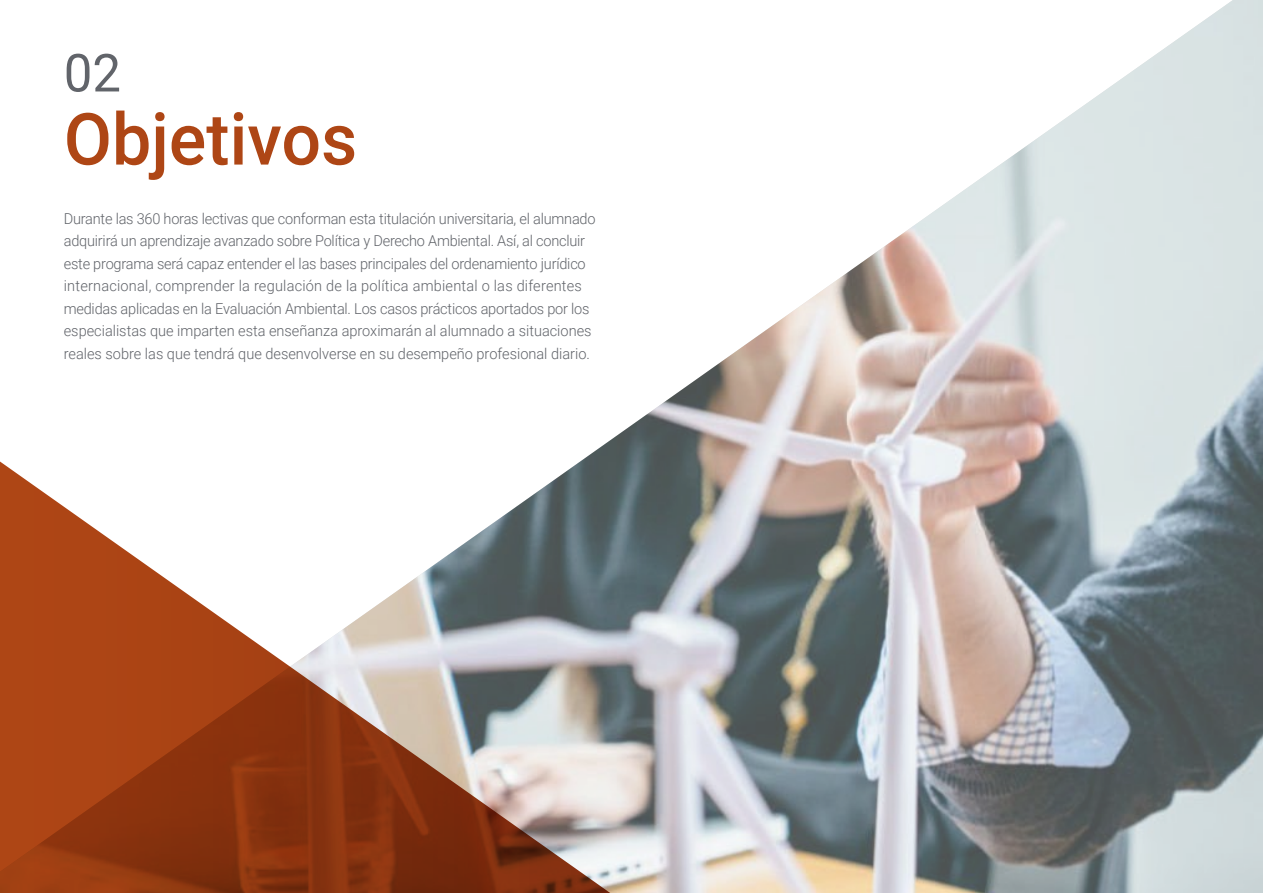
<style>
.page{position:relative;width:1263px;height:893px;background:#fff}
.page>*{position:absolute;margin:0;border:0;box-sizing:border-box;transform-origin:0 0}
.t1{font:500 72px "Roboto";color:#ae4615}
.t2{font:52.5px "Roboto";color:#61646a}
.t3{font:300 15px/22.5px "Roboto";letter-spacing:-.015em;color:#61646a}
</style>
<div class="page">
<img style="left:602px;top:0;width:661px;height:893px">
<svg style="left:0;top:446px;width:640px;height:447px"></svg>
<h2 class="t2" style="left:64px;top:36px;width:59px">02</h2>
<h1 class="t1" style="left:64px;top:89px;width:295px">Objetivos</h1>
<p class="t3" style="left:64px;top:207px;width:533px">Durante las 360 horas lectivas que conforman esta titulación universitaria, el alumnado adquirirá un aprendizaje avanzado sobre Política y Derecho Ambiental. Así, al concluir este programa será capaz entender el las bases principales del ordenamiento jurídico internacional, comprender la regulación de la política ambiental o las diferentes medidas aplicadas en la Evaluación Ambiental. Los casos prácticos aportados por los especialistas que imparten esta enseñanza aproximarán al alumnado a situaciones reales sobre las que tendrá que desenvolverse en su desempeño profesional diario.</p>
</div>
